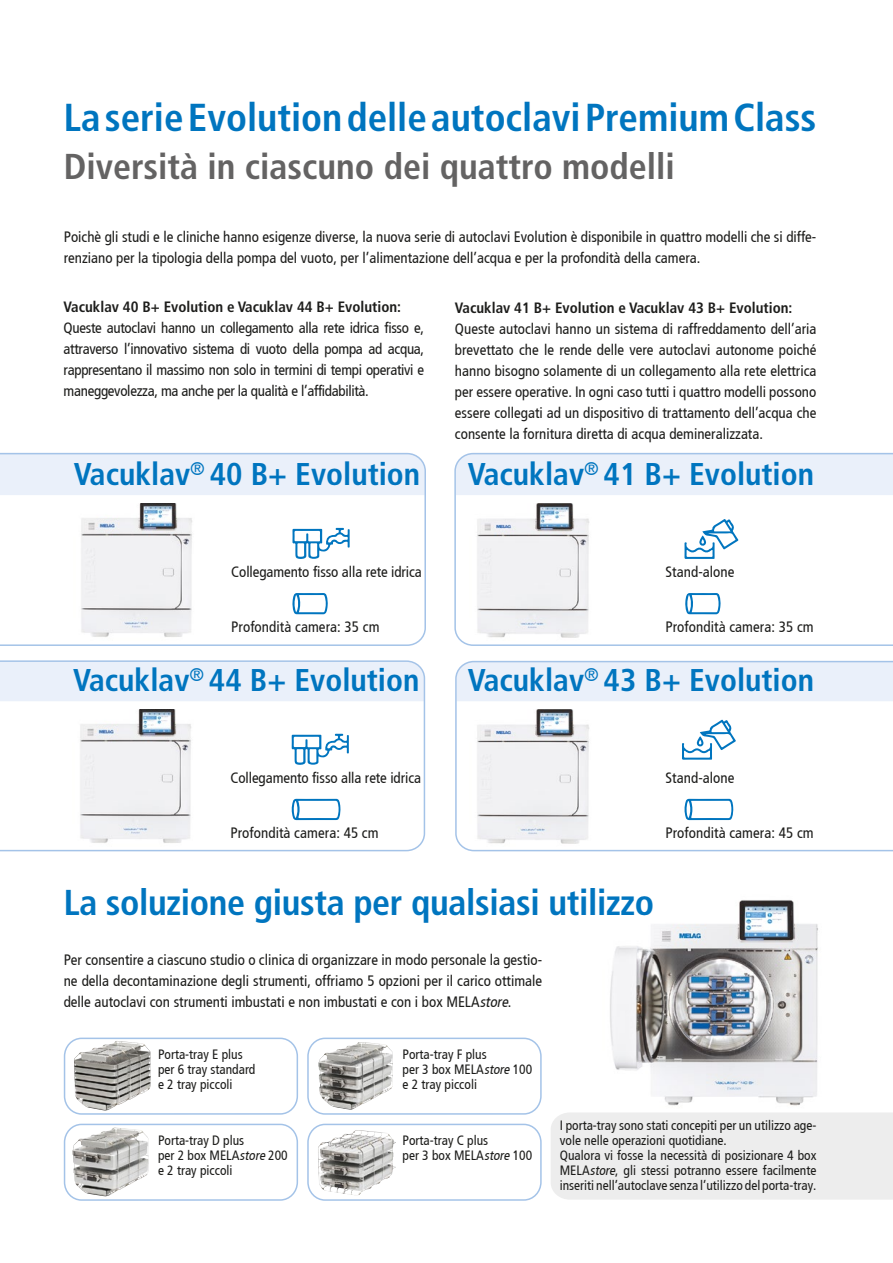
<style>
.page{position:relative;width:893px;height:1263px;background:#fff}
.page>*{position:absolute;margin:0;border:0;box-sizing:border-box;transform-origin:0 0}
.t1{font:700 condensed 39px "Frutiger";color:#0075bf}
.t2{font:700 condensed 36px "Frutiger";letter-spacing:-.01em;color:#0075bf}
.t3{font:700 condensed 36px "Frutiger";color:#646363}
.t4{font:700 condensed 31.5px "Frutiger";color:#0075bf}
.t5{font:condensed 15px/21px "Frutiger";color:#1d1d1b;text-align:justify}
.t6{font:700 condensed 15px "Frutiger";color:#1d1d1b}
.t7{font:condensed 13.5px/15px "Frutiger";color:#1d1d1b}
.s1{font-style:italic}
</style>
<div class="page">
<div style="left:64px;top:1124px;width:234px;height:77px;border:2px solid #a4c3e8;border-radius:18px"></div>
<img style="left:610px;top:900px;width:208px;height:206px">
<div style="left:307px;top:1037px;width:235px;height:78px;border:2px solid #a4c3e8;border-radius:18px"></div>
<div style="left:551px;top:1113px;width:342px;height:87px;background:#ededed"></div>
<div style="left:307px;top:1124px;width:235px;height:77px;border:2px solid #a4c3e8;border-radius:18px"></div>
<div style="left:64px;top:1037px;width:234px;height:78px;border:2px solid #a4c3e8;border-radius:18px"></div>
<svg style="left:455px;top:660px;width:438px;height:192px"></svg>
<svg style="left:454px;top:452px;width:439px;height:194px"></svg>
<svg style="left:0;top:660px;width:426px;height:192px"></svg>
<img style="left:72px;top:1127px;width:77px;height:69px">
<img style="left:469px;top:504px;width:122px;height:139px">
<img style="left:469px;top:710px;width:122px;height:139px">
<svg style="left:682px;top:719px;width:54px;height:41px"></svg>
<svg style="left:291px;top:799px;width:50px;height:21px"></svg>
<svg style="left:0;top:452px;width:426px;height:194px"></svg>
<svg style="left:684px;top:799px;width:49px;height:21px"></svg>
<svg style="left:685px;top:593px;width:36px;height:21px"></svg>
<svg style="left:684px;top:519px;width:54px;height:40px"></svg>
<img style="left:74px;top:1041px;width:77px;height:70px">
<img style="left:318px;top:1042px;width:75px;height:68px">
<img style="left:318px;top:1130px;width:78px;height:65px">
<h1 class="t1" style="left:64px;top:95px;width:754px">La serie Evolution delle autoclavi Premium Class</h1>
<h2 class="t3" style="left:64px;top:145px;width:613px">Diversità in ciascuno dei quattro modelli</h2>
<p class="t5" style="left:64px;top:227px;width:754px">Poichè gli studi e le cliniche hanno esigenze diverse, la nuova serie di autoclavi Evolution è disponibile in quattro modelli che si diffe&shy;renziano per la tipologia della pompa del vuoto, per l’alimentazione dell’acqua e per la profondità della camera.</p>
<p class="t6" style="left:64px;top:298px;width:339px">Vacuklav 40 B+ Evolution e Vacuklav 44 B+ Evolution:</p>
<p class="t5" style="left:64px;top:317px;width:362px">Queste autoclavi hanno un collegamento alla rete idrica fisso e, attraverso l’innovativo sistema di vuoto della pompa ad acqua, rappresentano il massimo non solo in termini di tempi operativi e maneggevolezza, ma anche per la qualità e l’affidabilità.</p>
<h3 class="t4" style="left:74px;top:456px;width:348px">Vacuklav<sup>®</sup> 40 B+ Evolution</h3>
<p class="t6" style="left:455px;top:298px;width:339px">Vacuklav 41 B+ Evolution e Vacuklav 43 B+ Evolution:</p>
<p class="t5" style="left:455px;top:318px;width:363px">Queste autoclavi hanno un sistema di raffreddamento dell’aria brevettato che le rende delle vere autoclavi autonome poiché hanno bisogno solamente di un collegamento alla rete elettrica per essere operative. In ogni caso tutti i quattro modelli possono essere collegati ad un dispositivo di trattamento dell’acqua che consente la fornitura diretta di acqua demineralizzata.</p>
<h3 class="t4" style="left:468px;top:455px;width:348px">Vacuklav<sup>®</sup> 41 B+ Evolution</h3>
<p class="t5" style="left:231px;top:561px;width:192px">Collegamento fisso alla rete idrica</p>
<p class="t5" style="left:231px;top:617px;width:150px">Profondità camera: 35 cm</p>
<h3 class="t4" style="left:73px;top:662px;width:348px">Vacuklav<sup>®</sup> 44 B+ Evolution</h3>
<p class="t5" style="left:665px;top:561px;width:71px">Stand-alone</p>
<p class="t5" style="left:665px;top:616px;width:150px">Profondità camera: 35 cm</p>
<h3 class="t4" style="left:468px;top:662px;width:348px">Vacuklav<sup>®</sup> 43 B+ Evolution</h3>
<p class="t5" style="left:230px;top:767px;width:192px">Collegamento fisso alla rete idrica</p>
<p class="t5" style="left:230px;top:823px;width:150px">Profondità camera: 45 cm</p>
<p class="t5" style="left:665px;top:767px;width:71px">Stand-alone</p>
<p class="t5" style="left:665px;top:823px;width:150px">Profondità camera: 45 cm</p>
<h2 class="t2" style="left:64px;top:881px;width:592px">La soluzione giusta per qualsiasi utilizzo</h2>
<p class="t5" style="left:64px;top:949px;width:480px">Per consentire a ciascuno studio o clinica di organizzare in modo personale la gestio&shy;ne della decontaminazione degli strumenti, offriamo 5 opzioni per il carico ottimale delle autoclavi con strumenti imbustati e non imbustati e con i box MELA<span class="s1">store</span>.</p>
<p class="t7" style="left:158px;top:1047px;width:99px">Porta-tray E plus per 6 tray standard e 2 tray piccoli</p>
<p class="t7" style="left:158px;top:1133px;width:131px">Porta-tray D plus<br>per 2 box MELA<span class="s1">store</span> 200 e 2 tray piccoli</p>
<p class="t7" style="left:403px;top:1047px;width:131px">Porta-tray F plus<br>per 3 box MELA<span class="s1">store</span> 100 e 2 tray piccoli</p>
<p class="t7" style="left:403px;top:1133px;width:131px">Porta-tray C plus<br>per 3 box MELA<span class="s1">store</span> 100</p>
<p class="t7" style="left:560px;top:1118px;width:258px">I porta-tray sono stati concepiti per un utilizzo age&shy;vole nelle operazioni quotidiane.<br>Qualora vi fosse la necessità di posizionare 4 box MELA<span class="s1">store</span>, gli stessi potranno essere facilmente inseriti nell’autoclave senza l’utilizzo del porta-tray.</p>
</div>
